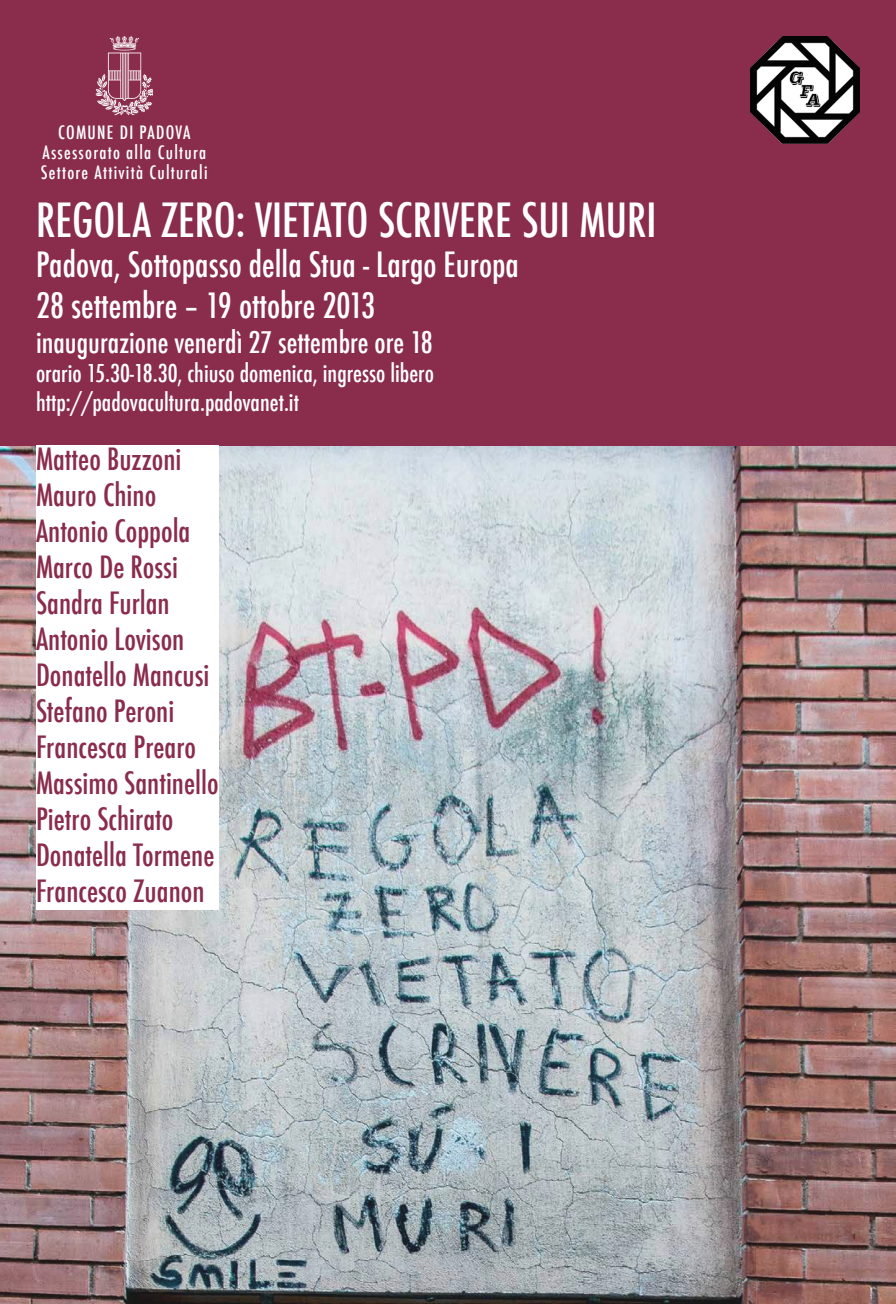
<style>
.page{position:relative;width:896px;height:1304px;background:#fff}
.page>*{position:absolute;margin:0;border:0;box-sizing:border-box;transform-origin:0 0}
.t1{font:500 condensed 46px "Futura";color:#fff}
.t2{font:500 condensed 34px/40.8px "Futura";color:#fff}
.t3{font:500 condensed 30px/36px "Futura";color:#8a2c4b}
.t4{font:500 condensed 29px "Futura";color:#fff}
.t5{font:500 condensed 24px/28.8px "Futura";color:#fff}
.t6{font:500 condensed 18px/20px "Futura";letter-spacing:.07em;color:#fff;text-align:center}
</style>
<div class="page">
<img style="left:0;top:445px;width:896px;height:859px">
<div style="left:0;top:0;width:896px;height:445px;background:#8a2c4b"></div>
<img style="left:117px;top:36px;width:15px;height:3px">
<img style="left:751px;top:36px;width:109px;height:108px">
<div style="left:36px;top:445px;width:183px;height:465px;background:#fff"></div>
<p class="t6" style="left:41px;top:122px;width:168px">Comune di Padova<br>Assessorato alla Cultura<br>Settore Attività Culturali</p>
<h1 class="t1" style="left:36px;top:190px;width:622px">Regola zero: vietato scrivere sui muri</h1>
<p class="t2" style="left:36px;top:245px;width:484px">Padova, Sottopasso della Stua - Largo Europa<br>28 settembre – 19 ottobre 2013</p>
<p class="t4" style="left:36px;top:324px;width:398px">inaugurazione venerdì 27 settembre ore 18</p>
<p class="t5" style="left:36px;top:359px;width:399px">orario 15.30-18.30, chiuso domenica, ingresso libero http://padovacultura.padovanet.it</p>
<p class="t3" style="left:36px;top:441px;width:184px">Matteo Buzzoni<br>Mauro Chino<br>Antonio Coppola<br>Marco De Rossi<br>Sandra Furlan<br>Antonio Lovison<br>Donatello Mancusi<br>Stefano Peroni<br>Francesca Prearo<br>Massimo Santinello<br>Pietro Schirato<br>Donatella Tormene<br>Francesco Zuanon</p>
</div>
